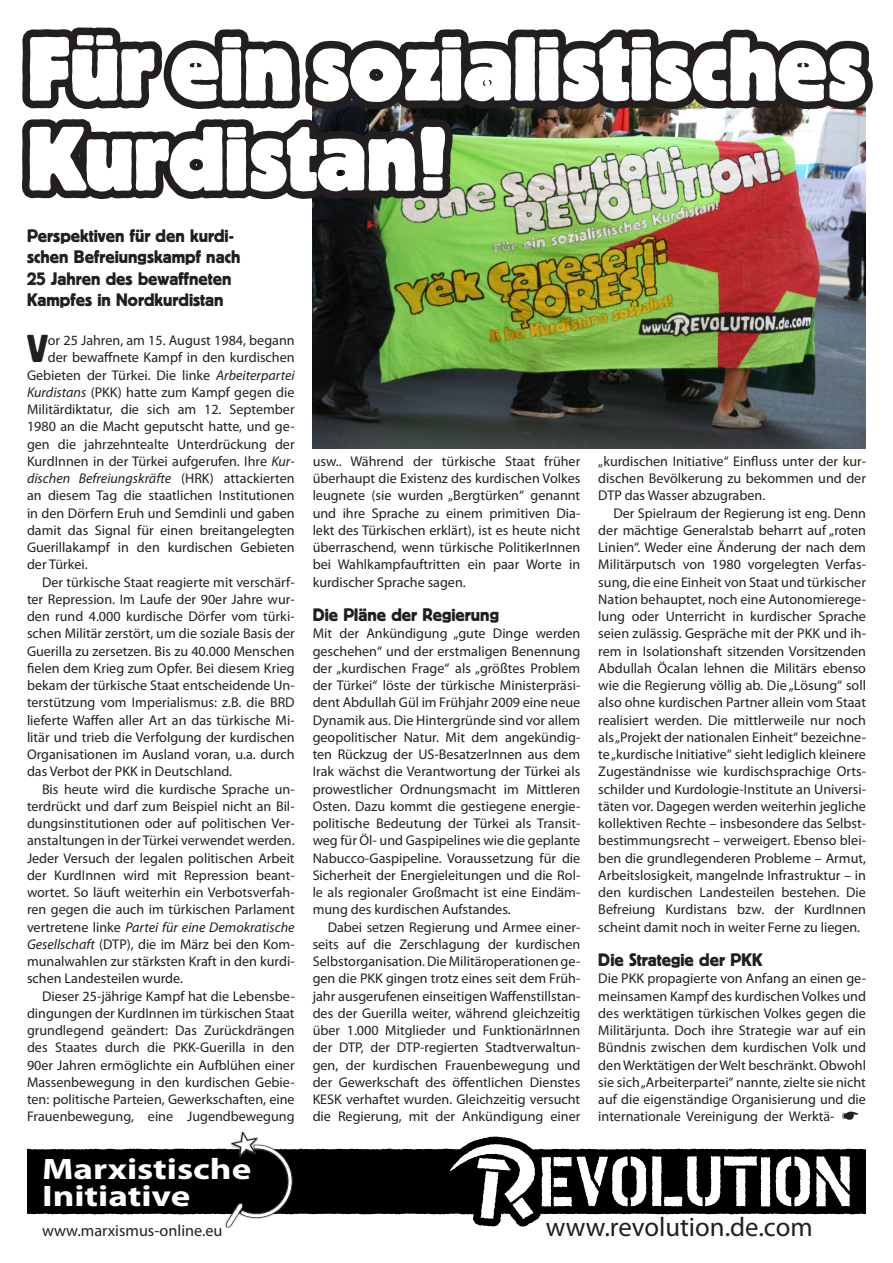
<style>
.page{position:relative;width:893px;height:1263px;background:#fff}
.page>*{position:absolute;margin:0;border:0;box-sizing:border-box;transform-origin:0 0}
.t1{font:800 90px/90px "Block BE";color:#fff;scale:.85 1}
.Text1{font:38.55px "Block BE";color:#231f20}
.t2{font:700 29.7px "Myriad Pro";color:#fff;scale:1.25 1}
.t3{font:27px "Myriad Pro";color:#231f20}
.Zwischen{font:18px/21.6px "Block BE";color:#231f20}
.t4{font:16.2px "Myriad Pro";color:#231f20}
.Text{font:14.1px/17.2px "Myriad Pro";color:#231f20;text-align:justify}
.Text1-2{font:14.1px "Myriad Pro";color:#231f20}
.Text1-3{font:italic 14.1px "Myriad Pro";color:#231f20}
.s1{font-style:italic}
.s2{font-style:normal}
</style>
<div class="page">
<img style="left:313px;top:213px;width:553px;height:236px">
<img style="left:21px;top:27px;width:852px;height:186px">
<div style="left:27px;top:1148px;width:839px;height:66px;background:#000"></div>
<svg style="left:652px;top:1156px;width:118px;height:50px"></svg>
<svg style="left:776px;top:1156px;width:34px;height:50px"></svg>
<svg style="left:816px;top:1156px;width:34px;height:50px"></svg>
<svg style="left:441px;top:1136px;width:205px;height:90px"></svg>
<div style="left:224px;top:1130px;width:92px;height:101px;background:#231f20;opacity:.75"></div>
<img style="left:215px;top:1130px;width:85px;height:101px">
<p class="t1" style="left:27px;top:23px;width:988px">Für ein sozialistisches<br>Kurdistan!</p>
<p class="Zwischen" style="left:27px;top:224px;width:215px">Perspektiven für den kurdi&shy;schen Befreiungskampf nach<br>25 Jahren des bewaffneten<br>Kampfes in Nordkurdistan</p>
<p class="Text1" style="left:27px;top:327px;width:22px">V</p>
<p class="Text1-2" style="left:48px;top:332px;width:248px">or 25 Jahren, am 15. August 1984, begann</p>
<p class="Text1-2" style="left:48px;top:349px;width:248px">der bewaffnete Kampf in den kurdischen</p>
<p class="Text1-2" style="left:27px;top:366px;width:269px">Gebieten der Türkei. Die linke <span class="s1">Arbeiterpartei</span></p>
<p class="Text1-2" style="left:27px;top:383px;width:269px"><span class="s1">Kurdistans</span> (PKK) hatte zum Kampf gegen die</p>
<p class="Text1-2" style="left:27px;top:401px;width:269px">Militärdiktatur, die sich am 12. September</p>
<p class="Text1-2" style="left:27px;top:418px;width:269px">1980 an die Macht geputscht hatte, und ge-</p>
<p class="Text1-2" style="left:27px;top:435px;width:269px">gen die jahrzehntealte Unterdrückung der</p>
<p class="Text1-2" style="left:27px;top:452px;width:269px">KurdInnen in der Türkei aufgerufen. Ihre <span class="s1">Kur-</span></p>
<p class="Text1-3" style="left:27px;top:470px;width:269px">dischen Befreiungskräfte <span class="s2">(HRK) attackierten</span></p>
<p class="Text1-2" style="left:27px;top:487px;width:269px">an diesem Tag die staatlichen Institutionen</p>
<p class="Text1-2" style="left:27px;top:504px;width:269px">in den Dörfern Eruh und Semdinli und gaben</p>
<p class="Text1-2" style="left:27px;top:521px;width:269px">damit das Signal für einen breitangelegten</p>
<p class="Text1-2" style="left:27px;top:539px;width:269px">Guerillakampf in den kurdischen Gebieten</p>
<p class="Text1-2" style="left:27px;top:556px;width:62px">der Türkei.</p>
<p class="Text" style="left:27px;top:573px;width:269px;text-indent:15px">Der türkische Staat reagierte mit verschärf&shy;ter Repression. Im Laufe der 90er Jahre wur&shy;den rund 4.000 kurdische Dörfer vom türki&shy;schen Militär zerstört, um die soziale Basis der Guerilla zu zersetzen. Bis zu 40.000 Menschen fielen dem Krieg zum Opfer. Bei diesem Krieg bekam der türkische Staat entscheidende Un&shy;terstützung vom Imperialismus: z.B. die BRD lieferte Waffen aller Art an das türkische Mi&shy;litär und trieb die Verfolgung der kurdischen Organisationen im Ausland voran, u.a. durch das Verbot der PKK in Deutschland.</p>
<p class="Text" style="left:27px;top:780px;width:269px;text-indent:15px">Bis heute wird die kurdische Sprache un&shy;terdrückt und darf zum Beispiel nicht an Bil&shy;dungsinstitutionen oder auf politischen Ver&shy;anstaltungen in der Türkei verwendet werden.<br>Jeder Versuch der legalen politischen Arbeit der KurdInnen wird mit Repression beant&shy;wortet. So läuft weiterhin ein Verbotsverfah&shy;ren gegen die auch im türkischen Parlament vertretene linke <span class="s1">Partei für eine Demokratische Gesellschaft</span> (DTP), die im März bei den Kom&shy;munalwahlen zur stärksten Kraft in den kurdi&shy;schen Landesteilen wurde.</p>
<p class="Text" style="left:27px;top:987px;width:269px;text-indent:15px">Dieser 25-jährige Kampf hat die Lebensbe&shy;dingungen der KurdInnen im türkischen Staat grundlegend geändert: Das Zurückdrängen des Staates durch die PKK-Guerilla in den 90er Jahren ermöglichte ein Aufblühen einer Massenbewegung in den kurdischen Gebie&shy;ten: politische Parteien, Gewerkschaften, eine Frauenbewegung, eine Jugendbewegung</p>
<p class="Text" style="left:313px;top:452px;width:269px">usw.. Während der türkische Staat früher überhaupt die Existenz des kurdischen Volkes leugnete (sie wurden „Bergtürken“ genannt und ihre Sprache zu einem primitiven Dia&shy;lekt des Türkischen erklärt), ist es heute nicht überraschend, wenn türkische PolitikerInnen bei Wahlkampfauftritten ein paar Worte in kurdischer Sprache sagen.</p>
<p class="Zwischen" style="left:313px;top:603px;width:188px">Die Pläne der Regierung</p>
<p class="Text" style="left:313px;top:625px;width:269px">Mit der Ankündigung „gute Dinge werden geschehen“ und der erstmaligen Benennung der „kurdischen Frage“ als „größtes Problem der Türkei“ löste der türkische Ministerpräsi&shy;dent Abdullah Gül im Frühjahr 2009 eine neue Dynamik aus. Die Hintergründe sind vor allem geopolitischer Natur. Mit dem angekündig&shy;ten Rückzug der US-BesatzerInnen aus dem Irak wächst die Verantwortung der Türkei als prowestlicher Ordnungsmacht im Mittleren Osten. Dazu kommt die gestiegene energie&shy;politische Bedeutung der Türkei als Transit&shy;weg für Öl- und Gaspipelines wie die geplante Nabucco-Gaspipeline. Voraussetzung für die Sicherheit der Energieleitungen und die Rol&shy;le als regionaler Großmacht ist eine Eindäm&shy;mung des kurdischen Aufstandes.</p>
<p class="Text" style="left:313px;top:918px;width:269px;text-indent:15px">Dabei setzen Regierung und Armee einer&shy;seits auf die Zerschlagung der kurdischen Selbstorganisation. Die Militäroperationen ge&shy;gen die PKK gingen trotz eines seit dem Früh&shy;jahr ausgerufenen einseitigen Waffenstillstan&shy;des der Guerilla weiter, während gleichzeitig über 1.000 Mitglieder und FunktionärInnen der DTP, der DTP-regierten Stadtverwaltun&shy;gen, der kurdischen Frauenbewegung und der Gewerkschaft des öffentlichen Dienstes KESK verhaftet wurden. Gleichzeitig versucht die Regierung, mit der Ankündigung einer</p>
<p class="Text" style="left:598px;top:452px;width:269px">„kurdischen Initiative“ Einfluss unter der kur&shy;dischen Bevölkerung zu bekommen und der DTP das Wasser abzugraben.</p>
<p class="Text" style="left:598px;top:504px;width:269px;text-indent:15px">Der Spielraum der Regierung ist eng. Denn der mächtige Generalstab beharrt auf „roten Linien“. Weder eine Änderung der nach dem Militärputsch von 1980 vorgelegten Verfas&shy;sung, die eine Einheit von Staat und türkischer Nation behauptet, noch eine Autonomierege&shy;lung oder Unterricht in kurdischer Sprache seien zulässig. Gespräche mit der PKK und ih&shy;rem in Isolationshaft sitzenden Vorsitzenden Abdullah Öcalan lehnen die Militärs ebenso wie die Regierung völlig ab. Die „Lösung“ soll also ohne kurdischen Partner allein vom Staat realisiert werden. Die mittlerweile nur noch als „Projekt der nationalen Einheit“ bezeichne&shy;te „kurdische Initiative“ sieht lediglich kleinere Zugeständnisse wie kurdischsprachige Orts&shy;schilder und Kurdologie-Institute an Universi&shy;täten vor. Dagegen werden weiterhin jegliche kollektiven Rechte – insbesondere das Selbst&shy;bestimmungsrecht – verweigert. Ebenso blei&shy;ben die grundlegenderen Probleme – Armut, Arbeitslosigkeit, mangelnde Infrastruktur – in den kurdischen Landesteilen bestehen. Die Befreiung Kurdistans bzw. der KurdInnen scheint damit noch in weiter Ferne zu liegen.</p>
<p class="Zwischen" style="left:598px;top:948px;width:166px">Die Strategie der PKK</p>
<p class="Text" style="left:598px;top:970px;width:269px">Die PKK propagierte von Anfang an einen ge&shy;meinsamen Kampf des kurdischen Volkes und des werktätigen türkischen Volkes gegen die Militärjunta. Doch ihre Strategie war auf ein Bündnis zwischen dem kurdischen Volk und den Werktätigen der Welt beschränkt. Obwohl sie sich „Arbeiterpartei“ nannte, zielte sie nicht auf die eigenständige Organisierung und die internationale Vereinigung der Werktä-</p>
<p class="t2" style="left:42px;top:1149px;width:169px">Marxistische</p>
<p class="t2" style="left:42px;top:1176px;width:120px">Initiative</p>
<p class="t4" style="left:42px;top:1220px;width:182px">www.marxismus-online.eu</p>
<p class="t3" style="left:546px;top:1210px;width:268px">www.revolution.de.com</p>
</div>
